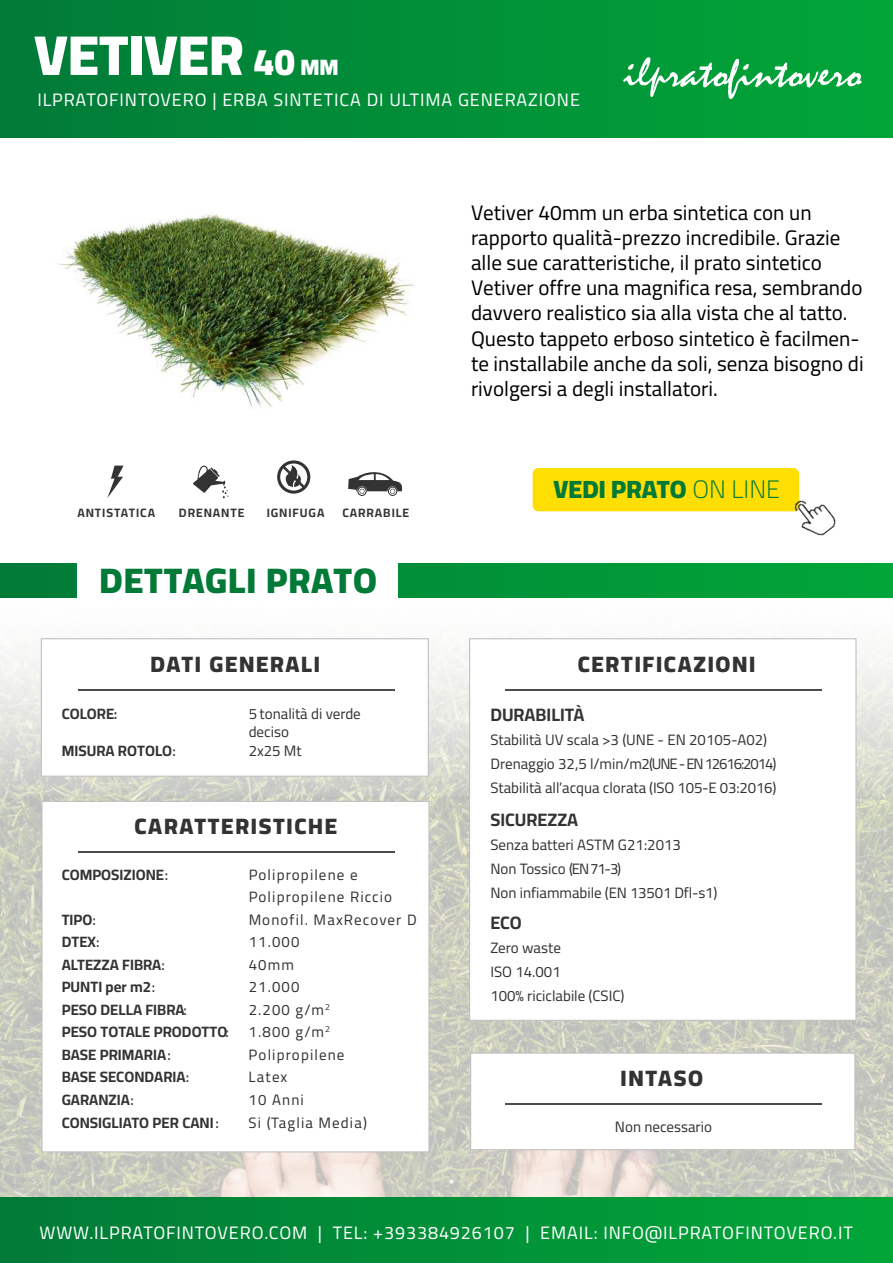
<style>
.page{position:relative;width:893px;height:1263px;background:#fff}
.page>*{position:absolute;margin:0;border:0;box-sizing:border-box;transform-origin:0 0}
.t1{font:900 56.7px "Cairo";color:#fff}
.t2{font:900 35.85px "Cairo";letter-spacing:.025em;color:#017a38}
.t3{font:900 25.2px "Cairo";color:#017a38}
.t4{font:900 22.5px "Cairo";letter-spacing:.075em;color:#333}
.t5{font:900 22.5px "Cairo";color:#fff}
.t6{font:21px/25.2px "Cairo";color:#000}
.t7{font:18px "Cairo";letter-spacing:.05em;color:#fff}
.t8{font:700 18px "Cairo";color:#333}
.t9{font:15px/24px "Cairo";color:#333}
.t10{font:700 15px/22.5px "Cairo";color:#333}
.t11{font:15px/22.5px "Cairo";letter-spacing:.075em;color:#333}
.t12{font:700 12.15px "Cairo";letter-spacing:.075em;color:#333}
.s1{font-size:37.5px}
.s2{font-weight:600}
.s3{font-weight:300}
</style>
<div class="page">
<img style="left:0;top:795px;width:893px;height:403px">
<svg style="left:0;top:597px;width:893px;height:198px"></svg>
<div style="left:0;top:1198px;width:893px;height:65px;background:linear-gradient(to right,#017a38,#01a638)"></div>
<img style="left:57px;top:213px;width:357px;height:267px">
<svg style="left:107px;top:466px;width:17px;height:32px"></svg>
<svg style="left:348px;top:469px;width:55px;height:27px"></svg>
<svg style="left:277px;top:460px;width:33px;height:34px"></svg>
<svg style="left:193px;top:465px;width:35px;height:33px"></svg>
<div style="left:533px;top:468px;width:267px;height:44px;background:#ffde01"></div>
<img style="left:784px;top:487px;width:52px;height:49px">
<div style="left:0;top:0;width:893px;height:138px;background:linear-gradient(to right,#017a38,#01a638)"></div>
<svg style="left:623px;top:57px;width:239px;height:42px;background:#32b15f"></svg>
<svg style="left:0;top:564px;width:893px;height:33px;background:#019538"></svg>
<div style="left:77px;top:555px;width:321px;height:52px;background:#fff"></div>
<div style="left:41px;top:638px;width:388px;height:139px;background:#fff;border:1px solid #c1c1c1"></div>
<hr style="left:78px;top:689px;width:316px;height:1px;background:#4c4c4c">
<div style="left:41px;top:801px;width:389px;height:351px;background:#fff;border:1px solid #c1c1c1"></div>
<hr style="left:78px;top:851px;width:316px;height:1px;background:#4c4c4c">
<div style="left:469px;top:638px;width:387px;height:383px;background:#fff;border:1px solid #c1c1c1"></div>
<hr style="left:505px;top:689px;width:316px;height:1px;background:#4c4c4c">
<div style="left:470px;top:1052px;width:385px;height:98px;background:#fff;border:1px solid #c1c1c1"></div>
<hr style="left:505px;top:1103px;width:316px;height:1px;background:#4c4c4c">
<h1 class="t1" style="left:34px;top:13px;width:262px">VETIVER <span class="s1">40</span></h1>
<p class="t5" style="left:300px;top:51px;width:40px">MM</p>
<p class="t7" style="left:37px;top:86px;width:544px">ILPRATOFINTOVERO | ERBA SINTETICA DI ULTIMA GENERAZIONE</p>
<p class="t6" style="left:471px;top:200px;width:394px">Vetiver 40mm un erba sintetica con un rapporto qualità-prezzo incredibile. Grazie alle sue caratteristiche, il prato sintetico Vetiver offre una magnifica resa, sembrando davvero realistico sia alla vista che al tatto.<br>Questo tappeto erboso sintetico è facilmen&shy;te installabile anche da soli, senza bisogno di rivolgersi a degli installatori.</p>
<p class="t12" style="left:77px;top:503px;width:79px">ANTISTATICA</p>
<p class="t12" style="left:179px;top:503px;width:67px">DRENANTE</p>
<p class="t12" style="left:267px;top:503px;width:59px">IGNIFUGA</p>
<p class="t12" style="left:342px;top:503px;width:68px">CARRABILE</p>
<h2 class="t2" style="left:100px;top:554px;width:279px">DETTAGLI PRATO</h2>
<p class="t4" style="left:150px;top:647px;width:171px">DATI GENERALI</p>
<p class="t10" style="left:62px;top:702px;width:57px">COLORE<span class="s2">:</span></p>
<p class="t10" style="left:62px;top:740px;width:116px">MISURA ROTOLO<span class="s2">:</span></p>
<p class="t9" style="left:249px;top:705px;width:114px;line-height:18px">5 tonalità di verde deciso</p>
<p class="t9" style="left:249px;top:739px;width:55px">2x25 Mt</p>
<p class="t4" style="left:135px;top:809px;width:204px">CARATTERISTICHE</p>
<p class="t10" style="left:62px;top:864px;width:108px">COMPOSIZIONE<span class="s2">:</span></p>
<p class="t10" style="left:62px;top:909px;width:169px">TIPO<span class="s2">:<br></span>DTEX<span class="s2">:<br></span>ALTEZZA FIBRA<span class="s2">:<br></span>PUNTI per m2<span class="s2">:<br></span>PESO DELLA FIBRA<span class="s2">:<br></span>PESO TOTALE PRODOTTO<span class="s2">:<br></span>BASE PRIMARIA<span class="s2">:<br></span>BASE SECONDARIA<span class="s2">:<br></span>GARANZIA<span class="s2">:<br></span>CONSIGLIATO PER CANI<span class="s2">:</span></p>
<p class="t11" style="left:249px;top:864px;width:170px">Polipropilene e<br>Polipropilene Riccio<br>Monofil. MaxRecover D<br>11.000<br>40mm<br>21.000<br>2.200 g/m<sup>2<br></sup>1.800 g/m<sup>2<br></sup>Polipropilene<br>Latex<br>10 Anni<br>Si (Taglia Media)</p>
<p class="t3" style="left:554px;top:471px;width:228px">VEDI PRATO <span class="s3">ON LINE</span></p>
<p class="t4" style="left:578px;top:647px;width:179px">CERTIFICAZIONI</p>
<p class="t8" style="left:490px;top:701px;width:96px">DURABILITÀ</p>
<p class="t9" style="left:490px;top:728px;width:288px">Stabilità UV scala &gt;3 (UNE - EN 20105-A02)<br>Drenaggio 32,5 l/min/m2 (UNE - EN12616:2014)<br>Stabilità all’acqua clorata (ISO 105-E 03:2016)</p>
<p class="t8" style="left:490px;top:807px;width:89px">SICUREZZA</p>
<p class="t9" style="left:490px;top:833px;width:229px">Senza batteri ASTM G21:2013<br>Non Tossico (EN71-3)<br>Non infiammabile (EN 13501 Dfl-s1)</p>
<p class="t8" style="left:490px;top:910px;width:33px">ECO</p>
<p class="t9" style="left:490px;top:936px;width:136px">Zero waste<br>ISO 14.001<br>100% riciclabile (CSIC)</p>
<p class="t4" style="left:620px;top:1061px;width:84px">INTASO</p>
<p class="t9" style="left:615px;top:1115px;width:99px">Non necessario</p>
<p class="t7" style="left:39px;top:1219px;width:815px">WWW.ILPRATOFINTOVERO.COM | TEL: +393384926107 | EMAIL: INFO@ILPRATOFINTOVERO.IT</p>
</div>
